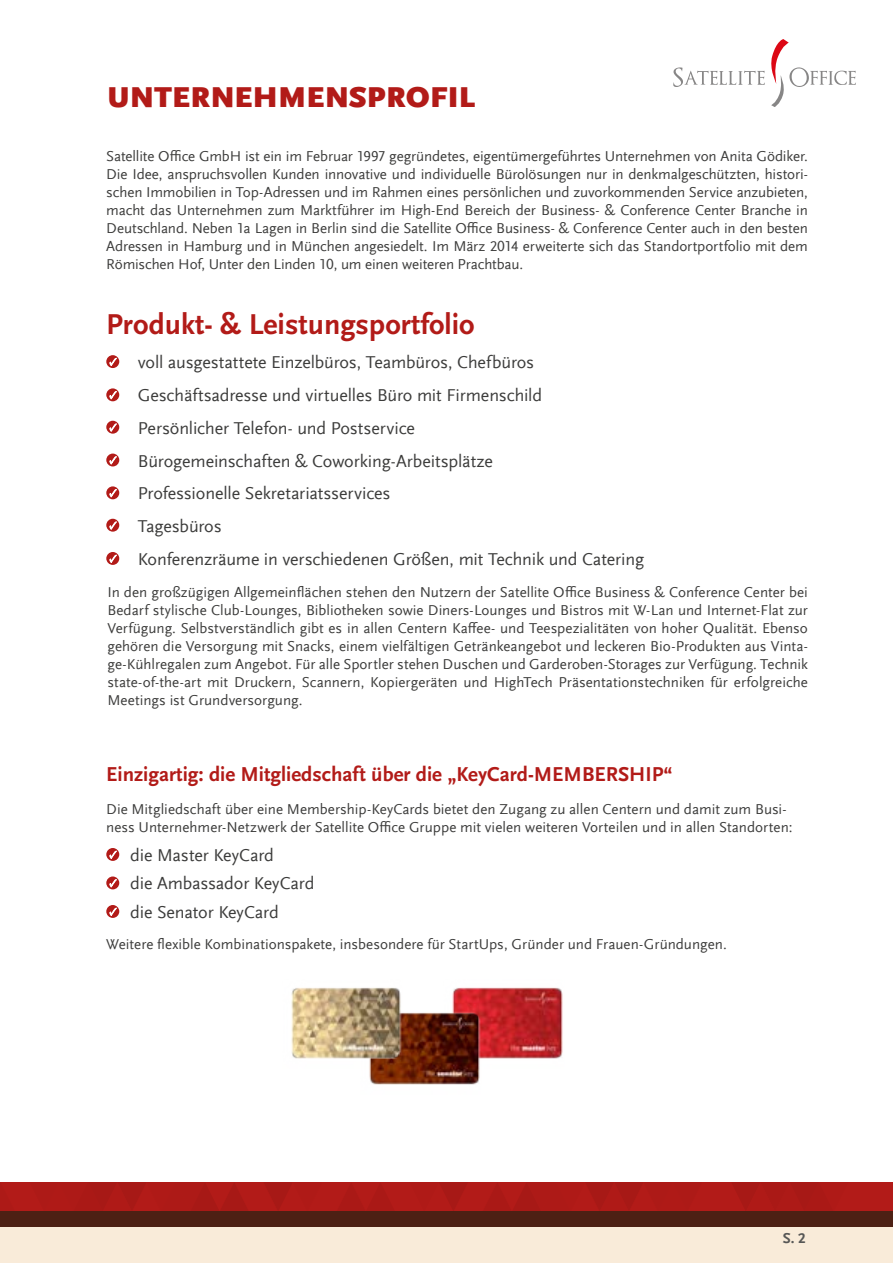
<style>
.page{position:relative;width:893px;height:1263px;background:#fff}
.page>*{position:absolute;margin:0;border:0;box-sizing:border-box;transform-origin:0 0}
.t1{font:700 30px "Scala Sans OT";color:#b21b18}
.t2{font:900 30px "Scala Sans OT";letter-spacing:.01em;color:#b21b18}
.t3{font:700 21px "Scala Sans OT";color:#b21b18}
.t4{font:18px/32.7px "Scala Sans Offc";letter-spacing:-.01em;color:#3c3c3b}
.t5{font:15px/18px "Scala Sans Offc";color:#3c3c3b;text-align:justify}
.t6{font:700 15px "Scala Sans Offc";color:#575756}
.t7{font:10.8px "Minion Pro";color:#fff}
</style>
<div class="page">
<div style="left:0;top:1182px;width:893px;height:59px;background:#b21b18"></div>
<div style="left:0;top:1226px;width:893px;height:37px;background:#f9ebd9"></div>
<div style="left:0;top:1211px;width:893px;height:15px;background:#4d2014"></div>
<svg style="left:673px;top:39px;width:183px;height:68px"></svg>
<img style="left:452px;top:987px;width:111px;height:72px">
<img style="left:369px;top:1005px;width:119px;height:80px">
<img style="left:291px;top:987px;width:119px;height:81px">
<svg style="left:106px;top:848px;width:13px;height:13px"></svg>
<svg style="left:109px;top:848px;width:8px;height:11px"></svg>
<svg style="left:106px;top:876px;width:13px;height:13px"></svg>
<svg style="left:109px;top:876px;width:8px;height:12px"></svg>
<svg style="left:106px;top:905px;width:13px;height:13px"></svg>
<svg style="left:109px;top:905px;width:8px;height:11px"></svg>
<svg style="left:106px;top:519px;width:13px;height:13px"></svg>
<svg style="left:109px;top:518px;width:8px;height:12px"></svg>
<svg style="left:106px;top:486px;width:13px;height:13px"></svg>
<svg style="left:109px;top:486px;width:8px;height:12px"></svg>
<svg style="left:106px;top:454px;width:13px;height:12px"></svg>
<svg style="left:109px;top:453px;width:8px;height:12px"></svg>
<svg style="left:106px;top:421px;width:13px;height:13px"></svg>
<svg style="left:109px;top:420px;width:8px;height:12px"></svg>
<svg style="left:106px;top:388px;width:13px;height:13px"></svg>
<svg style="left:109px;top:388px;width:8px;height:12px"></svg>
<svg style="left:106px;top:355px;width:13px;height:13px"></svg>
<svg style="left:109px;top:355px;width:8px;height:11px"></svg>
<svg style="left:106px;top:552px;width:13px;height:13px"></svg>
<svg style="left:109px;top:552px;width:8px;height:11px"></svg>
<h1 class="t2" style="left:107px;top:80px;width:370px">UNTERNEHMENSPROFIL</h1>
<p class="t5" style="left:106px;top:147px;width:703px">Satellite Office GmbH ist ein im Februar 1997 gegründetes, eigentümergeführtes Unternehmen von Anita Gödiker.<br>Die Idee, anspruchsvollen Kunden innovative und individuelle Bürolösungen nur in denkmalgeschützten, histori&shy;schen Immobilien in Top-Adressen und im Rahmen eines persönlichen und zuvorkommenden Service anzubieten, macht das Unternehmen zum Marktführer im High-End Bereich der Business- &amp; Conference Center Branche in Deutschland. Neben 1a Lagen in Berlin sind die Satellite Office Business- &amp; Conference Center auch in den besten Adressen in Hamburg und in München angesiedelt. Im März 2014 erweiterte sich das Standortportfolio mit dem Römischen Hof, Unter den Linden 10, um einen weiteren Prachtbau.</p>
<h1 class="t1" style="left:106px;top:307px;width:370px">Produkt- &amp; Leistungsportfolio</h1>
<p class="t4" style="left:138px;top:347px;width:508px">voll ausgestattete Einzelbüros, Teambüros, Chefbüros Geschäftsadresse und virtuelles Büro mit Firmenschild<br>Persönlicher Telefon- und Postservice<br>Bürogemeinschaften &amp; Coworking-Arbeitsplätze<br>Professionelle Sekretariatsservices<br>Tagesbüros<br>Konferenzräume in verschiedenen Größen, mit Technik und Catering</p>
<p class="t7" style="left:109px;top:420px;width:9px">✓</p>
<p class="t7" style="left:109px;top:453px;width:9px">✓</p>
<p class="t7" style="left:109px;top:518px;width:9px">✓</p>
<p class="t5" style="left:107px;top:584px;width:702px">In den großzügigen Allgemeinflächen stehen den Nutzern der Satellite Office Business &amp; Conference Center bei Bedarf stylische Club-Lounges, Bibliotheken sowie Diners-Lounges und Bistros mit W-Lan und Internet-Flat zur Verfügung. Selbstverständlich gibt es in allen Centern Kaffee- und Teespezialitäten von hoher Qualität. Ebenso gehören die Versorgung mit Snacks, einem vielfältigen Getränkeangebot und leckeren Bio-Produkten aus Vinta&shy;ge-Kühlregalen zum Angebot. Für alle Sportler stehen Duschen und Garderoben-Storages zur Verfügung. Technik state-of-the-art mit Druckern, Scannern, Kopiergeräten und HighTech Präsentationstechniken für erfolgreiche Meetings ist Grundversorgung.</p>
<h2 class="t3" style="left:106px;top:762px;width:568px">Einzigartig: die Mitgliedschaft über die „KeyCard-MEMBERSHIP“</h2>
<p class="t5" style="left:106px;top:800px;width:688px">Die Mitgliedschaft über eine Membership-KeyCards bietet den Zugang zu allen Centern und damit zum Busi&shy;ness Unternehmer-Netzwerk der Satellite Office Gruppe mit vielen weiteren Vorteilen und in allen Standorten:</p>
<p class="t4" style="left:109px;top:839px;width:166px"><sup>✓</sup> die Master KeyCard</p>
<p class="t4" style="left:109px;top:867px;width:206px"><sup>✓</sup> die Ambassador KeyCard</p>
<p class="t4" style="left:109px;top:896px;width:171px"><sup>✓</sup> die Senator KeyCard</p>
<p class="t5" style="left:106px;top:935px;width:622px">Weitere flexible Kombinationspakete, insbesondere für StartUps, Gründer und Frauen-Gründungen.</p>
<p class="t6" style="left:783px;top:1229px;width:25px">S. 2</p>
</div>
